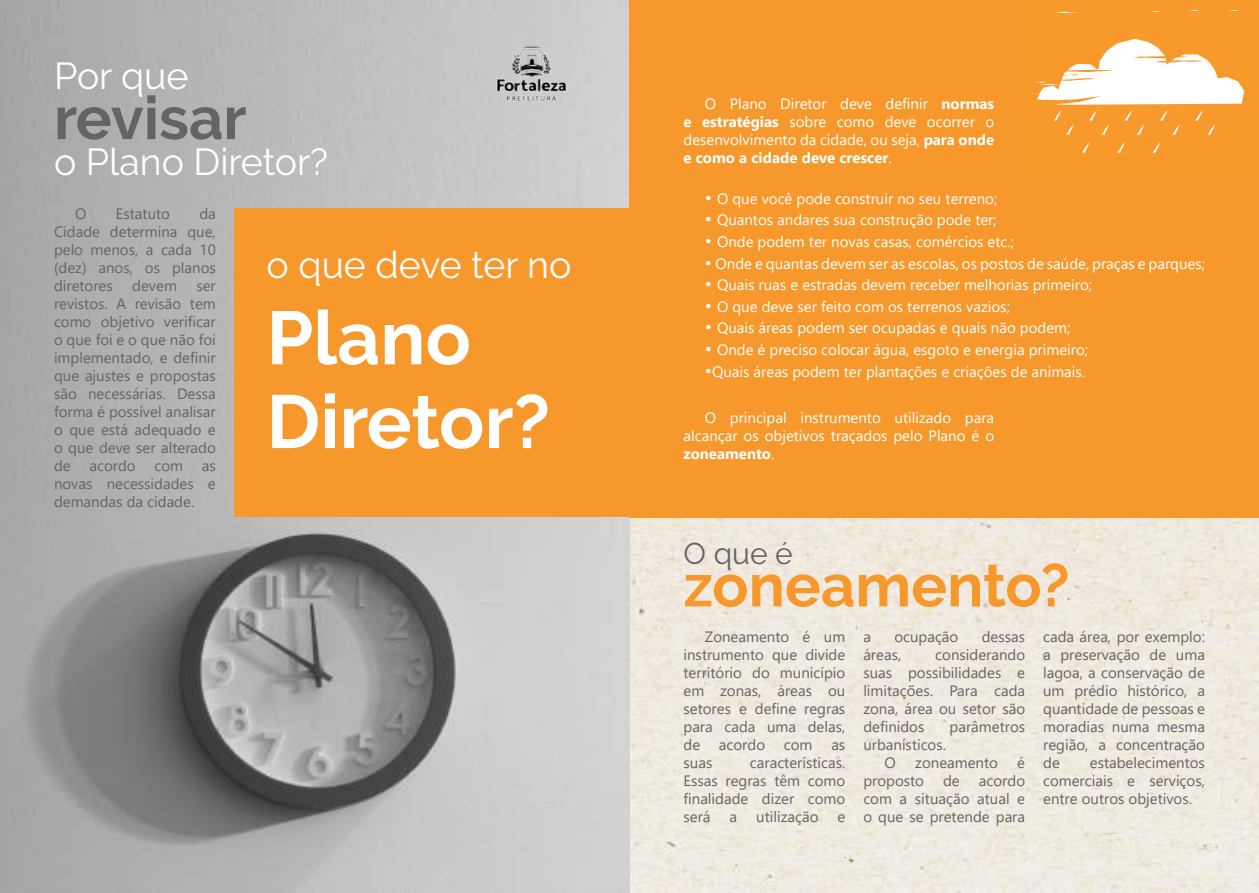
<style>
.page{position:relative;width:1259px;height:893px;background:#fff}
.page>*{position:absolute;margin:0;border:0;box-sizing:border-box;transform-origin:0 0}
.t1{font:700 75px/83.8px "Raleway";color:#fff}
.t2{font:700 60px "Raleway";color:#f7982c}
.t3{font:700 60px "Raleway";color:#656365}
.t4{font:37.5px "Raleway";color:#fff}
.t5{font:30px "Raleway";color:#656365}
.t6{font:15px/18px "Segoe UI";color:#656365;text-align:justify}
.t7{font:15px/18px "Segoe UI";color:#fff;text-align:justify}
.s1{font-weight:700}
.s2{font-size:18px}
</style>
<div class="page">
<img style="left:629px;top:517px;width:630px;height:375px">
<img style="left:0;top:0;width:629px;height:892px">
<div style="left:234px;top:209px;width:449px;height:308px;background:#f7982c"></div>
<div style="left:629px;top:0;width:630px;height:517px;background:#f7982c"></div>
<svg style="left:1032px;top:10px;width:213px;height:143px"></svg>
<img style="left:487px;top:35px;width:88px;height:79px">
<h3 class="t4" style="left:54px;top:54px;width:136px">Por que</h3>
<h2 class="t3" style="left:54px;top:84px;width:194px">revisar</h2>
<h3 class="t4" style="left:54px;top:140px;width:276px">o Plano Diretor?</h3>
<p class="t6" style="left:54px;top:204px;width:163px;text-indent:145px">da Cidade determina que, pelo menos, a cada 10 (dez) anos, os planos diretores</p>
<p class="t6" style="left:75px;top:204px;width:13px">O</p>
<p class="t6" style="left:116px;top:204px;width:56px">Estatuto</p>
<p class="t6" style="left:132px;top:276px;width:46px">devem</p>
<p class="t6" style="left:54px;top:276px;width:163px;text-indent:142px">ser revistos. A revisão tem como objetivo verificar o que foi e o que não foi implementado, e definir que ajustes e propostas são necessárias. Dessa forma é possível analisar o que está adequado e o que deve ser alterado de</p>
<p class="t6" style="left:89px;top:456px;width:48px">acordo</p>
<p class="t6" style="left:154px;top:456px;width:30px">com</p>
<p class="t6" style="left:54px;top:456px;width:163px;text-indent:148px">as novas necessidades e demandas da cidade.</p>
<h3 class="t4" style="left:267px;top:243px;width:306px">o que deve ter no</h3>
<h1 class="t1" style="left:267px;top:296px;width:285px">Plano<br>Diretor?</h1>
<p class="t7" style="left:683px;top:94px;width:312px;text-indent:21px">O Plano Diretor deve definir <span class="s1">normas e estratégias</span> sobre como deve ocorrer o desenvolvimento da cidade, ou seja, <span class="s1">para onde e como a cidade deve crescer</span>.</p>
<p class="t7" style="left:705px;top:188px;width:294px"><span class="s2">•</span> O que você pode construir no seu terreno;</p>
<p class="t7" style="left:705px;top:210px;width:293px"><span class="s2">•</span> Quantos andares sua construção pode ter;</p>
<p class="t7" style="left:705px;top:231px;width:311px"><span class="s2">•</span> Onde podem ter novas casas, comércios etc.;</p>
<p class="t7" style="left:705px;top:253px;width:502px"><span class="s2">•</span> Onde e quantas devem ser as escolas, os postos de saúde, praças e parques;</p>
<p class="t7" style="left:705px;top:275px;width:389px"><span class="s2">•</span> Quais ruas e estradas devem receber melhorias primeiro;</p>
<p class="t7" style="left:705px;top:296px;width:307px"><span class="s2">•</span> O que deve ser feito com os terrenos vazios;</p>
<p class="t7" style="left:705px;top:318px;width:367px"><span class="s2">•</span> Quais áreas podem ser ocupadas e quais não podem;</p>
<p class="t7" style="left:705px;top:339px;width:385px"><span class="s2">•</span> Onde é preciso colocar água, esgoto e energia primeiro;</p>
<p class="t7" style="left:705px;top:361px;width:382px"><span class="s2">•</span>Quais áreas podem ter plantações e criações de animais.</p>
<p class="t7" style="left:683px;top:408px;width:312px;text-indent:21px">O principal instrumento utilizado para alcançar os objetivos traçados pelo Plano é o <span class="s1">zoneamento</span>.</p>
<h3 class="t5" style="left:683px;top:536px;width:111px">O que é</h3>
<h2 class="t2" style="left:683px;top:551px;width:387px">zoneamento?</h2>
<p class="t6" style="left:683px;top:626px;width:163px;text-indent:21px">Zoneamento é um instrumento que divide território do município em zonas, áreas ou setores e define regras para cada uma delas, de acordo</p>
<p class="t6" style="left:1043px;top:626px;width:163px">cada área, por exemplo: a preservação de uma lagoa, a conservação de um prédio histórico, a quantidade de pessoas e moradias numa mesma região, a concentração de</p>
<p class="t6" style="left:863px;top:626px;width:9px">a</p>
<p class="t6" style="left:894px;top:626px;width:66px">ocupação</p>
<p class="t6" style="left:981px;top:626px;width:45px">dessas</p>
<p class="t6" style="left:863px;top:644px;width:39px">áreas,</p>
<p class="t6" style="left:863px;top:644px;width:163px;text-indent:72px">considerando suas possibilidades e limitações. Para cada zona, área ou setor são definidos</p>
<p class="t6" style="left:949px;top:716px;width:77px">parâmetros</p>
<p class="t6" style="left:884px;top:734px;width:63px;text-indent:-21px">urbanísticos.<br>O</p>
<p class="t6" style="left:784px;top:734px;width:30px">com</p>
<p class="t6" style="left:831px;top:734px;width:15px">as</p>
<p class="t6" style="left:683px;top:752px;width:163px;text-indent:66px">características.<br>Essas regras têm como finalidade dizer como será</p>
<p class="t6" style="left:915px;top:752px;width:84px">zoneamento</p>
<p class="t6" style="left:1017px;top:752px;width:9px">é</p>
<p class="t6" style="left:863px;top:770px;width:62px">proposto</p>
<p class="t6" style="left:943px;top:770px;width:18px">de</p>
<p class="t6" style="left:1043px;top:752px;width:163px;text-indent:47px">estabelecimentos comerciais e serviços, entre outros objetivos.</p>
<p class="t6" style="left:683px;top:752px;width:30px">suas</p>
<p class="t6" style="left:863px;top:770px;width:163px;text-indent:116px">acordo com a situação atual e o que se pretende para</p>
<p class="t6" style="left:729px;top:806px;width:9px">a</p>
<p class="t6" style="left:756px;top:806px;width:64px">utilização</p>
<p class="t6" style="left:837px;top:806px;width:9px">e</p>
</div>
